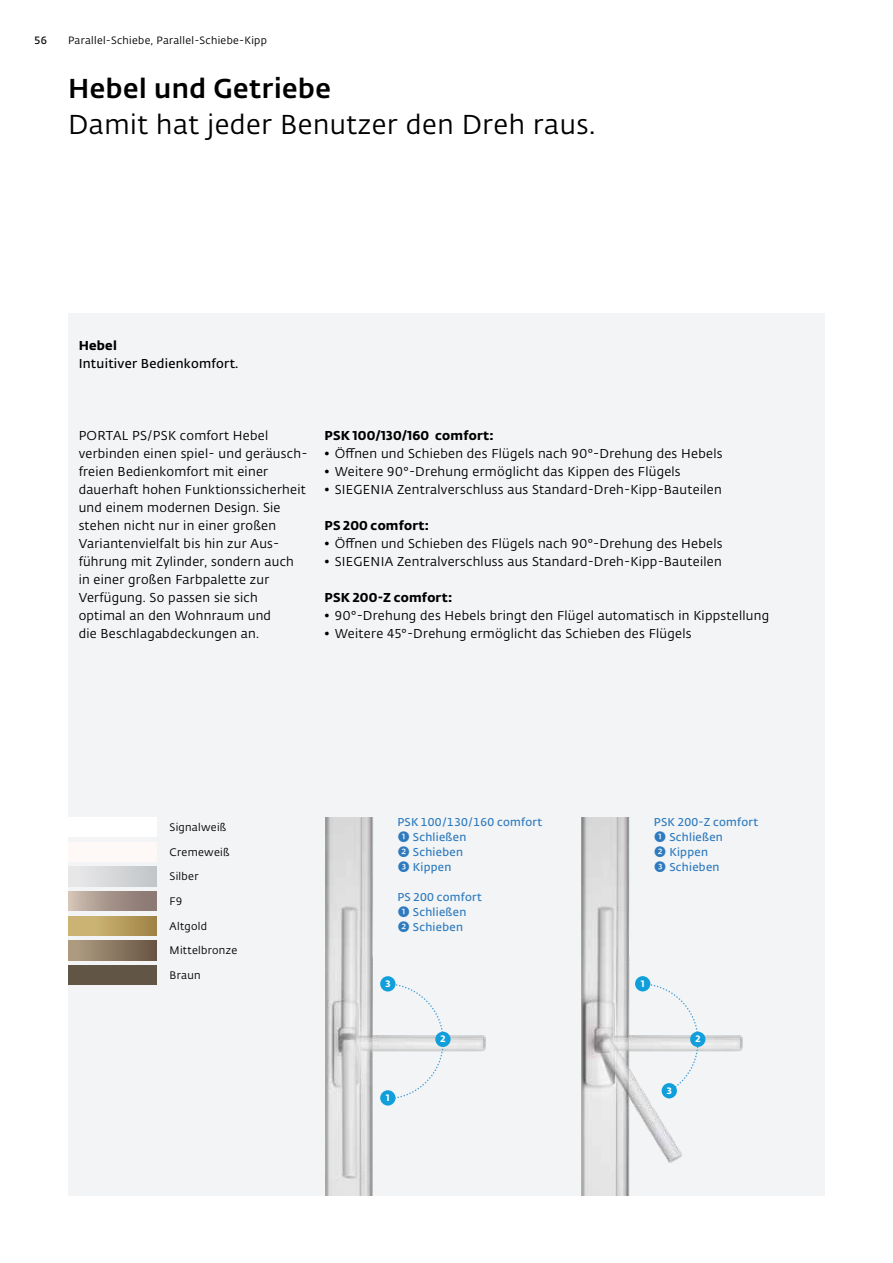
<style>
.page{position:relative;width:893px;height:1263px;background:#fff}
.page>*{position:absolute;margin:0;border:0;box-sizing:border-box;transform-origin:0 0}
.t1{font:27px "Fedra Sans Alt Pro";letter-spacing:.02em;color:#000}
.t2{font:500 27px "Fedra Sans Alt Pro";letter-spacing:.02em;color:#000}
.t3{font:12.75px/18px "Fedra Sans Alt Pro";letter-spacing:.02em;color:#000}
.t4{font:700 12.75px "Fedra Sans Alt Pro";letter-spacing:.02em;color:#000}
.t5{font:600 12.75px "Fedra Sans Alt Pro";letter-spacing:.02em;color:#000}
.t6{font:600 11.25px/15px "Fedra Sans Alt Pro";letter-spacing:.025em;color:#2e7abf}
.t7{font:10.8px "Fedra Sans Alt Pro";letter-spacing:.025em;color:#000}
.t8{font:10.5px "Fedra Sans Alt Pro";letter-spacing:.03em;color:#000}
.t9{font:600 10.5px "Fedra Sans Alt Pro";color:#000}
.t10{font:700 9.3px "Fedra Sans Alt Pro";color:#fff}
.s1{font-size:15px}
</style>
<div class="page">
<div style="left:68px;top:314px;width:757px;height:882px;background:#f2f4f5"></div>
<img style="left:325px;top:818px;width:161px;height:378px">
<img style="left:581px;top:818px;width:162px;height:378px">
<div style="left:68px;top:817px;width:89px;height:20px;background:#fff"></div>
<div style="left:68px;top:842px;width:89px;height:19px;background:#fef9f7"></div>
<div style="left:68px;top:941px;width:89px;height:19px;background:linear-gradient(to right,#b3a085,#685442)"></div>
<div style="left:68px;top:965px;width:89px;height:20px;background:#615545"></div>
<div style="left:68px;top:916px;width:89px;height:19px;background:linear-gradient(to right,#d5be7e,#a38548)"></div>
<div style="left:68px;top:867px;width:89px;height:19px;background:linear-gradient(to right,#ebeaeb,#c1c5c8)"></div>
<div style="left:68px;top:891px;width:89px;height:20px;background:linear-gradient(to right,#cdbdaf,#826e6b)"></div>
<svg style="left:643px;top:982px;width:56px;height:112px"></svg>
<div style="left:662px;top:1083px;width:15px;height:15px;background:#109fdb;border-radius:50%"></div>
<div style="left:690px;top:1031px;width:15px;height:16px;background:#109fdb;border-radius:50%"></div>
<div style="left:635px;top:976px;width:15px;height:15px;background:#109fdb;border-radius:50%"></div>
<svg style="left:386px;top:982px;width:59px;height:118px"></svg>
<div style="left:380px;top:1090px;width:15px;height:15px;background:#109fdb;border-radius:50%"></div>
<div style="left:380px;top:976px;width:15px;height:15px;background:#109fdb;border-radius:50%"></div>
<div style="left:435px;top:1032px;width:16px;height:15px;background:#109fdb;border-radius:50%"></div>
<p class="t9" style="left:34px;top:32px;width:15px">56</p>
<p class="t8" style="left:68px;top:33px;width:200px">Parallel-Schiebe, Parallel-Schiebe- Kipp</p>
<h1 class="t2" style="left:68px;top:68px;width:264px">Hebel und Getriebe</h1>
<h1 class="t1" style="left:68px;top:105px;width:529px">Damit hat jeder Benutzer den Dreh raus.</h1>
<p class="t4" style="left:79px;top:335px;width:40px">Hebel</p>
<p class="t5" style="left:79px;top:354px;width:161px">Intuitiver Bedienkomfort.</p>
<p class="t3" style="left:79px;top:426px;width:230px">PORTAL PS/PSK comfort Hebel verbinden einen spiel- und geräusch&shy;freien Bedienkomfort mit einer dauerhaft hohen Funktionssicherheit und einem modernen Design. Sie stehen nicht nur in einer großen<br>Variantenvielfalt bis hin zur Aus&shy;führung mit Zylinder, sondern auch in einer großen Farbpalette zur<br>Verfügung. So passen sie sich optimal an den Wohnraum und<br>die Beschlagabdeckungen an.</p>
<p class="t4" style="left:325px;top:425px;width:171px">PSK 100/130/160 comfort:</p>
<p class="t3" style="left:325px;top:444px;width:399px">• Öffnen und Schieben des Flügels nach 90°- Drehung des Hebels</p>
<p class="t3" style="left:325px;top:462px;width:358px">• Weitere 90°- Drehung ermöglicht das Kippen des Flügels</p>
<p class="t3" style="left:325px;top:480px;width:399px">• SIEGENIA Zentralverschluss aus Standard- Dreh- Kipp- Bauteilen</p>
<p class="t4" style="left:325px;top:515px;width:106px">PS 200 comfort:</p>
<p class="t3" style="left:325px;top:534px;width:399px">• Öffnen und Schieben des Flügels nach 90°- Drehung des Hebels</p>
<p class="t3" style="left:325px;top:552px;width:399px">• SIEGENIA Zentralverschluss aus Standard- Dreh- Kipp- Bauteilen</p>
<p class="t4" style="left:325px;top:587px;width:129px">PSK 200-Z comfort:</p>
<p class="t3" style="left:325px;top:606px;width:446px">• 90°- Drehung des Hebels bringt den Flügel automatisch in Kippstellung</p>
<p class="t3" style="left:325px;top:624px;width:368px">• Weitere 45°- Drehung ermöglicht das Schieben des Flügels</p>
<p class="t7" style="left:170px;top:820px;width:58px">Signalweiß</p>
<p class="t7" style="left:170px;top:844px;width:61px">Cremeweiß</p>
<p class="t7" style="left:170px;top:869px;width:30px">Silber</p>
<p class="t7" style="left:170px;top:894px;width:14px">F9</p>
<p class="t7" style="left:170px;top:918px;width:39px">Altgold</p>
<p class="t7" style="left:170px;top:943px;width:69px">Mittelbronze</p>
<p class="t7" style="left:170px;top:968px;width:33px">Braun</p>
<p class="t6" style="left:397px;top:814px;width:146px">PSK 100/130/160 comfort<br><span class="s1">➊</span> Schließen<br><span class="s1">➋</span> Schieben<br><span class="s1">➌</span> Kippen</p>
<p class="t6" style="left:397px;top:889px;width:86px">PS 200 comfort<br><span class="s1">➊</span> Schließen<br><span class="s1">➋</span> Schieben</p>
<p class="t10" style="left:385px;top:976px;width:7px">3</p>
<p class="t10" style="left:440px;top:1032px;width:7px">2</p>
<p class="t10" style="left:386px;top:1090px;width:5px">1</p>
<p class="t6" style="left:654px;top:814px;width:106px">PSK 200-Z comfort<br><span class="s1">➊</span> Schließen<br><span class="s1">➋</span> Kippen<br><span class="s1">➌</span> Schieben</p>
<p class="t10" style="left:641px;top:976px;width:5px">1</p>
<p class="t10" style="left:666px;top:1083px;width:7px">3</p>
<p class="t10" style="left:695px;top:1032px;width:7px">2</p>
</div>
